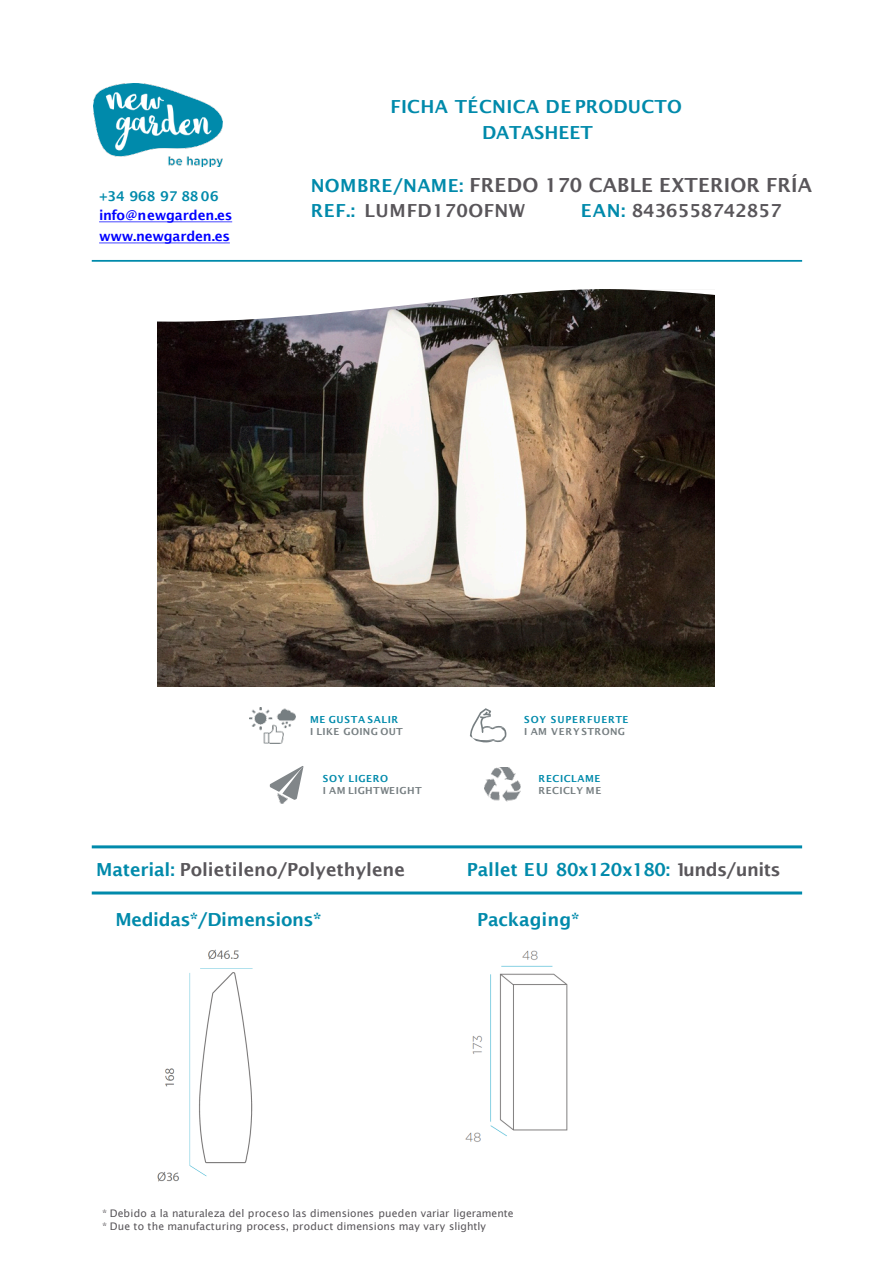
<style>
.page{position:relative;width:893px;height:1264px;background:#fff}
.page>*{position:absolute;margin:0;border:0;box-sizing:border-box;transform-origin:0 0}
.t1{font:600 19.5px "Lucida Sans";letter-spacing:.01em;color:#59565a}
.t2{font:600 18px "Lucida Sans";letter-spacing:-.01em;color:#008aab}
.t3{font:600 18px "Lucida Sans";color:#59565a}
.t4{font:600 18px/25.5px "Lucida Sans";letter-spacing:.01em;color:#008aab;text-align:center}
.t5{font:600 18px "Lucida Sans";letter-spacing:.03em;color:#59565a}
.t6{font:600 13.5px/21px "Lucida Sans";letter-spacing:-.015em;color:#00f}
.t7{font:600 13.5px "Lucida Sans";color:#008aab}
.t8{font:10.5px "Lucida Sans Unicode";letter-spacing:.005em;color:#59565a}
.t9{font:600 9.75px "Lucida Sans";letter-spacing:.04em;color:#767e81}
.t10{font:600 9.75px "Lucida Sans";letter-spacing:.065em;color:#008aab}
.s1{font-size:18px;color:#008aab}
.s2{color:#008aab}
.s3{color:#59565a}
</style>
<div class="page">
<img style="left:465px;top:950px;width:103px;height:192px">
<img style="left:158px;top:321px;width:556px;height:365px">
<hr style="left:92px;top:260px;width:710px;height:3px;background:#008aab">
<hr style="left:92px;top:845px;width:710px;height:3px;background:#008aab">
<hr style="left:92px;top:891px;width:710px;height:3px;background:#008aab">
<svg style="left:99px;top:221px;width:133px;height:1px"></svg>
<svg style="left:99px;top:242px;width:131px;height:1px"></svg>
<img style="left:93px;top:84px;width:129px;height:83px">
<img style="left:484px;top:767px;width:36px;height:34px">
<svg style="left:270px;top:766px;width:33px;height:36px"></svg>
<svg style="left:470px;top:708px;width:36px;height:34px"></svg>
<img style="left:249px;top:707px;width:46px;height:36px">
<svg style="left:92px;top:262px;width:710px;height:59px"></svg>
<img style="left:157px;top:949px;width:96px;height:233px">
<p class="t7" style="left:99px;top:189px;width:121px">+34 968 97 88 06</p>
<p class="t6" style="left:99px;top:205px;width:135px">info@newgarden.es www.newgarden.es</p>
<p class="t4" style="left:390px;top:94px;width:293px">FICHA TÉCNICA DE PRODUCTO<br>DATASHEET</p>
<p class="t1" style="left:311px;top:174px;width:503px"><span class="s1">NOMBRE/NAME:</span> FREDO 170 CABLE EXTERIOR FRÍA</p>
<p class="t5" style="left:311px;top:200px;width:216px"><span class="s2">REF.:</span> LUMFD170OFNW</p>
<p class="t3" style="left:581px;top:200px;width:202px"><span class="s2">EAN:</span> 8436558742857</p>
<p class="t10" style="left:310px;top:713px;width:90px">ME GUSTA SALIR</p>
<p class="t9" style="left:310px;top:725px;width:94px">I LIKE GOING OUT</p>
<p class="t10" style="left:323px;top:772px;width:67px">SOY LIGERO</p>
<p class="t9" style="left:323px;top:784px;width:101px">I AM LIGHTWEIGHT</p>
<p class="t10" style="left:524px;top:713px;width:106px">SOY SUPERFUERTE</p>
<p class="t9" style="left:524px;top:725px;width:102px">I AM VERYSTRONG</p>
<p class="t10" style="left:538px;top:772px;width:63px">RECICLAME</p>
<p class="t9" style="left:538px;top:784px;width:64px">RECICLY ME</p>
<p class="t3" style="left:96px;top:858px;width:310px"><span class="s2">Material:</span> Polietileno/Polyethylene</p>
<p class="t2" style="left:466px;top:858px;width:315px">Pallet EU 80x120x180: <span class="s3">1unds/units</span></p>
<p class="t2" style="left:115px;top:909px;width:208px">Medidas*/Dimensions*</p>
<p class="t2" style="left:477px;top:909px;width:104px">Packaging*</p>
<p class="t8" style="left:102px;top:1204px;width:413px">* Debido a la naturaleza del proceso las dimensiones pueden variar ligeramente</p>
<p class="t8" style="left:102px;top:1217px;width:385px">* Due to the manufacturing process, product dimensions may vary slightly</p>
</div>
